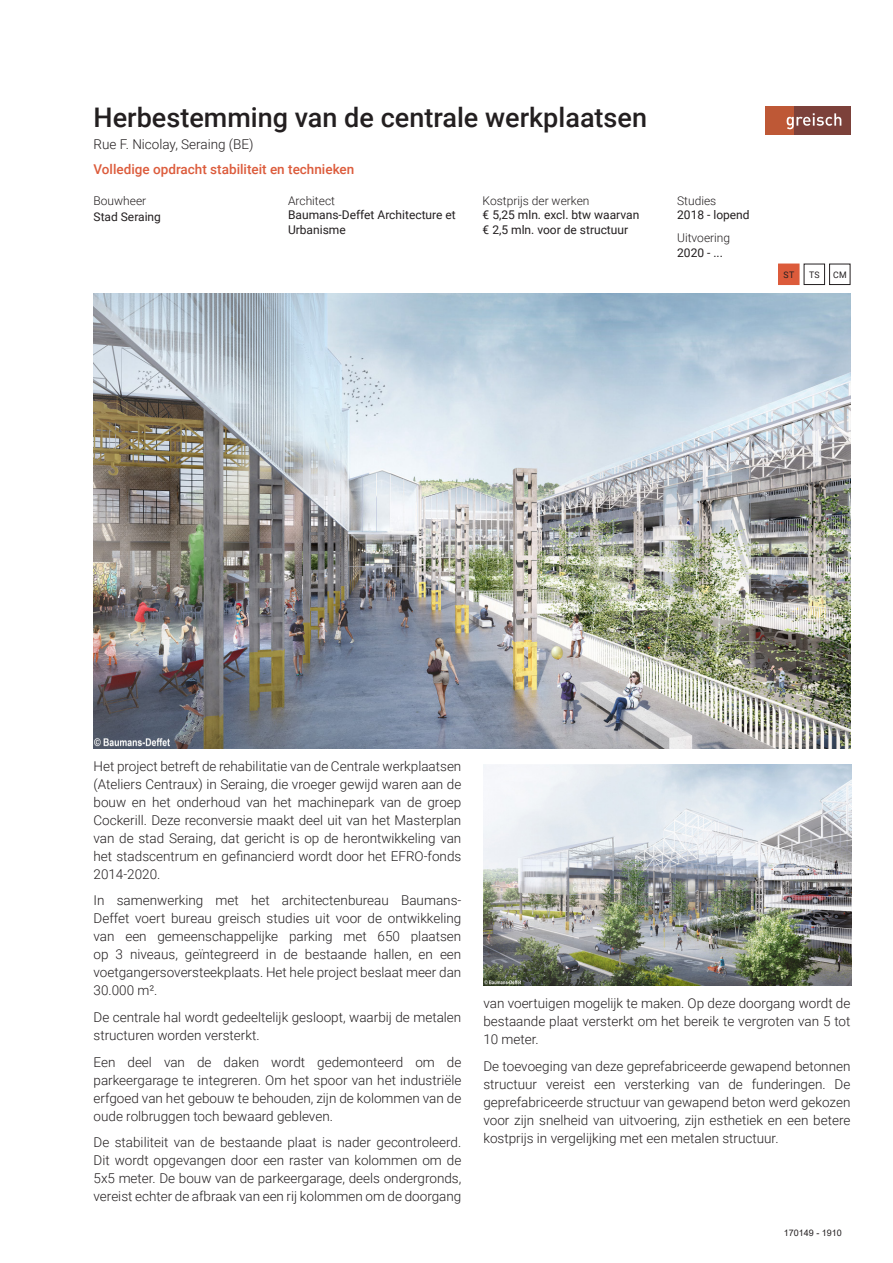
<style>
.page{position:relative;width:893px;height:1263px;background:#fff}
.page>*{position:absolute;margin:0;border:0;box-sizing:border-box;transform-origin:0 0}
.FR1-titre{font:500 27px "Roboto";color:#231f20}
.FR-texte{font:300 13.5px/18px "Roboto";color:#231f20;text-align:justify}
.FR3-Mission{font:500 13.5px "Roboto";color:#dc5b3b}
.FR2-adresse{font:300 13.5px "Roboto";color:#231f20}
.FR5-suite_renseignem{font:12px/14.4px "Roboto";color:#231f20}
.FR4_Rensegnement{font:300 12px "Roboto";color:#231f20}
.FR-Folio{font:9px "Arial";color:#231f20}
.Picto{font:9px "Roboto";color:#231f20}
</style>
<div class="page">
<img style="left:94px;top:293px;width:756px;height:455px">
<img style="left:483px;top:765px;width:368px;height:220px">
<div style="left:765px;top:106px;width:29px;height:29px;background:#be5836"></div>
<div style="left:794px;top:106px;width:56px;height:29px;background:#7c413a"></div>
<svg style="left:787px;top:113px;width:54px;height:16px"></svg>
<div style="left:829px;top:264px;width:21px;height:21px;border:1px solid #231f20"></div>
<div style="left:804px;top:264px;width:21px;height:21px;border:1px solid #231f20"></div>
<div style="left:778px;top:264px;width:21px;height:21px;background:#dc5b3b"></div>
<p class="FR1-titre" style="left:94px;top:98px;width:555px">Herbestemming van de centrale werkplaatsen</p>
<p class="FR2-adresse" style="left:94px;top:135px;width:162px">Rue F. Nicolay, Seraing (BE)</p>
<p class="FR3-Mission" style="left:94px;top:159px;width:262px">Volledige opdracht stabiliteit en technieken</p>
<p class="FR4_Rensegnement" style="left:94px;top:192px;width:54px">Bouwheer</p>
<p class="FR5-suite_renseignem" style="left:94px;top:209px;width:69px">Stad Seraing</p>
<p class="FR4_Rensegnement" style="left:288px;top:192px;width:48px">Architect</p>
<p class="FR5-suite_renseignem" style="left:288px;top:207px;width:169px">Baumans-Deffet Architecture et<br>Urbanisme</p>
<p class="FR4_Rensegnement" style="left:483px;top:192px;width:108px">Kostprijs der werken</p>
<p class="FR5-suite_renseignem" style="left:483px;top:207px;width:158px">€ 5,25 mln. excl. btw waarvan € 2,5 mln. voor de structuur</p>
<p class="FR4_Rensegnement" style="left:677px;top:192px;width:41px">Studies</p>
<p class="FR5-suite_renseignem" style="left:677px;top:207px;width:74px">2018 - lopend</p>
<p class="FR4_Rensegnement" style="left:677px;top:230px;width:55px">Uitvoering</p>
<p class="FR5-suite_renseignem" style="left:677px;top:245px;width:47px">2020 - ...</p>
<p class="Picto" style="left:783px;top:268px;width:12px">ST</p>
<p class="Picto" style="left:809px;top:268px;width:12px">TS</p>
<p class="Picto" style="left:833px;top:268px;width:15px">CM</p>
<p class="FR-texte" style="left:94px;top:757px;width:369px">Het project betreft de rehabilitatie van de Centrale werkplaatsen (Ateliers Centraux) in Seraing, die vroeger gewijd waren aan de bouw en het onderhoud van het machinepark van de groep Cockerill. Deze reconversie maakt deel uit van het Masterplan van de stad Seraing, dat gericht is op de herontwikkeling van het stadscentrum en gefinancierd wordt door het EFRO-fonds 2014-2020.</p>
<p class="FR-texte" style="left:94px;top:891px;width:369px">In samenwerking met het architectenbureau Baumans-Deffet voert bureau greisch studies uit voor de ontwikkeling van een gemeenschappelijke parking met 650 plaatsen op 3 niveaus, geïntegreerd in de bestaande hallen, en een voetgangersoversteekplaats. Het hele project beslaat meer dan 30.000 m².</p>
<p class="FR-texte" style="left:94px;top:1008px;width:369px">De centrale hal wordt gedeeltelijk gesloopt, waarbij de metalen structuren worden versterkt.</p>
<p class="FR-texte" style="left:94px;top:1052px;width:369px">Een deel van de daken wordt gedemonteerd om de parkeergarage te integreren. Om het spoor van het industriële erfgoed van het gebouw te behouden, zijn de kolommen van de oude rolbruggen toch bewaard gebleven.</p>
<p class="FR-texte" style="left:94px;top:1133px;width:369px">De stabiliteit van de bestaande plaat is nader gecontroleerd.<br>Dit wordt opgevangen door een raster van kolommen om de 5x5 meter. De bouw van de parkeergarage, deels ondergronds, vereist echter de afbraak van een rij kolommen om de doorgang</p>
<p class="FR-texte" style="left:483px;top:994px;width:369px">van voertuigen mogelijk te maken. Op deze doorgang wordt de bestaande plaat versterkt om het bereik te vergroten van 5 tot 10 meter.</p>
<p class="FR-texte" style="left:483px;top:1056px;width:369px">De toevoeging van deze geprefabriceerde gewapend betonnen structuur vereist een versterking van de funderingen. De geprefabriceerde structuur van gewapend beton werd gekozen voor zijn snelheid van uitvoering, zijn esthetiek en een betere kostprijs in vergelijking met een metalen structuur.</p>
<p class="FR-Folio" style="left:784px;top:1226px;width:60px">170149 - 1910</p>
</div>
